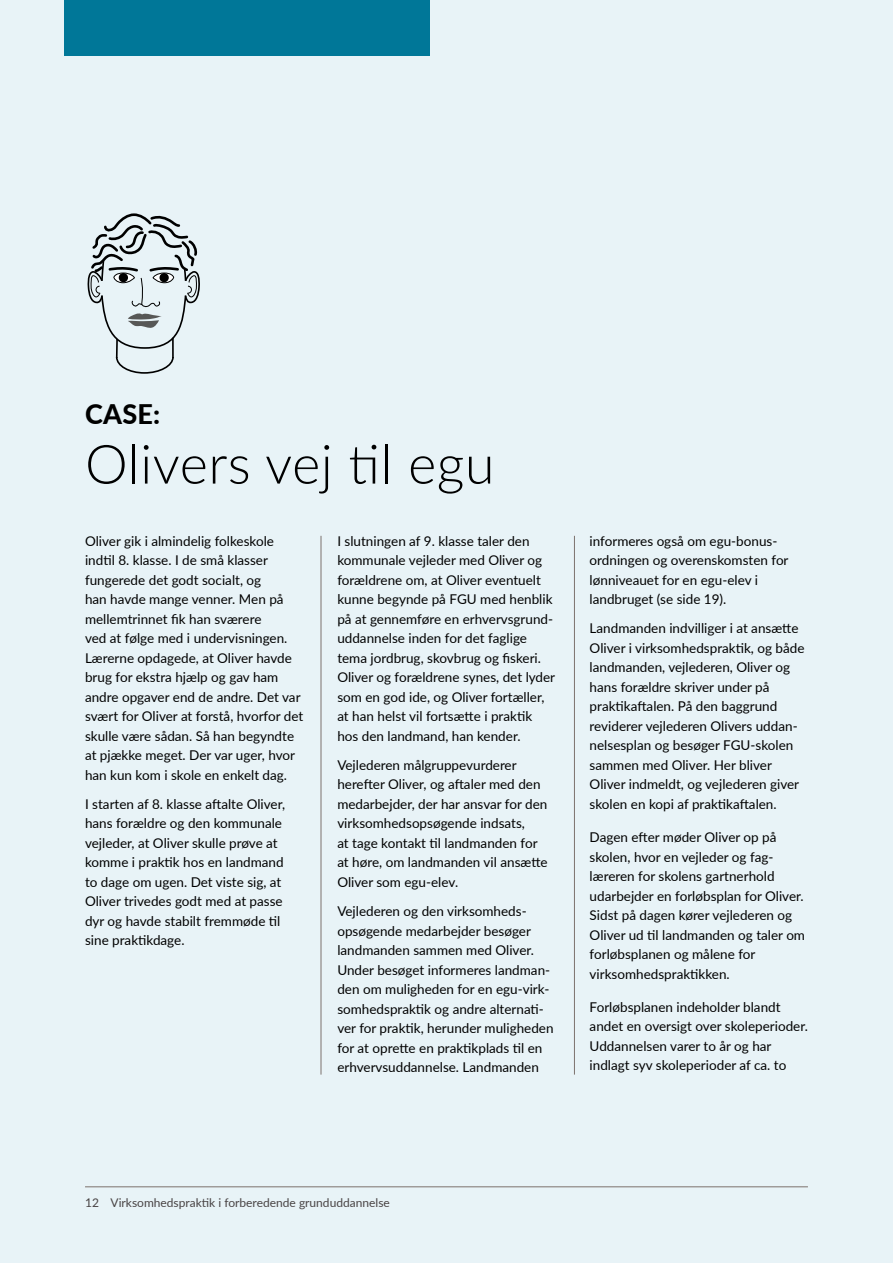
<style>
.page{position:relative;width:893px;height:1263px;background:#e8f3f7}
.page>*{position:absolute;margin:0;border:0;box-sizing:border-box;transform-origin:0 0}
._1_Overskrift_2_Lotp{font:300 54px "Lato";letter-spacing:.01em;color:#000}
._1_Overskrift_2_Lotp-2{font:800 27px "Lato";color:#000}
._1_Brødtekst_9_13{font:13.5px/19.5px "Lato";color:#000}
.t1{font:12px "Lato";color:#484344}
</style>
<div class="page">
<svg style="left:88px;top:213px;width:112px;height:161px"></svg>
<div style="left:64px;top:0;width:365px;height:55px;background:#007798"></div>
<hr style="left:321px;top:536px;width:1px;height:538px;background:#7c726d">
<hr style="left:574px;top:536px;width:1px;height:538px;background:#7c726d">
<hr style="left:85px;top:1186px;width:723px;height:1px;background:#7c726d">
<p class="_1_Overskrift_2_Lotp-2" style="left:85px;top:394px;width:77px">CASE:</p>
<p class="_1_Overskrift_2_Lotp" style="left:85px;top:427px;width:411px">Olivers vej til egu</p>
<p class="_1_Brødtekst_9_13" style="left:85px;top:530px;width:220px">Oliver gik i almindelig folkeskole indtil 8. klasse. I de små klasser fungerede det godt socialt, og<br>han havde mange venner. Men på mellemtrinnet fik han sværere<br>ved at følge med i undervisningen.<br>Lærerne opdagede, at Oliver havde brug for ekstra hjælp og gav ham andre opgaver end de andre. Det var svært for Oliver at forstå, hvorfor det skulle være sådan. Så han begyndte at pjække meget. Der var uger, hvor han kun kom i skole en enkelt dag.</p>
<p class="_1_Brødtekst_9_13" style="left:85px;top:794px;width:202px">I starten af 8. klasse aftalte Oliver, hans forældre og den kommunale vejleder, at Oliver skulle prøve at komme i praktik hos en landmand to dage om ugen. Det viste sig, at<br>Oliver trivedes godt med at passe dyr og havde stabilt fremmøde til sine praktikdage.</p>
<p class="_1_Brødtekst_9_13" style="left:337px;top:530px;width:219px">I slutningen af 9. klasse taler den kommunale vejleder med Oliver og forældrene om, at Oliver eventuelt kunne begynde på FGU med henblik på at gennemføre en erhvervsgrund&shy;uddannelse inden for det faglige tema jordbrug, skovbrug og fiskeri.<br>Oliver og forældrene synes, det lyder som en god ide, og Oliver fortæller, at han helst vil fortsætte i praktik hos den landmand, han kender.</p>
<p class="_1_Brødtekst_9_13" style="left:337px;top:755px;width:212px">Vejlederen målgruppevurderer herefter Oliver, og aftaler med den medarbejder, der har ansvar for den virksomhedsopsøgende indsats,<br>at tage kontakt til landmanden for at høre, om landmanden vil ansætte<br>Oliver som egu-elev.</p>
<p class="_1_Brødtekst_9_13" style="left:337px;top:901px;width:218px">Vejlederen og den virksomheds&shy;opsøgende medarbejder besøger landmanden sammen med Oliver.<br>Under besøget informeres landman&shy;den om muligheden for en egu-virk&shy;somhedspraktik og andre alternati&shy;ver for praktik, herunder muligheden for at oprette en praktikplads til en erhvervsuddannelse. Landmanden</p>
<p class="_1_Brødtekst_9_13" style="left:590px;top:530px;width:200px">informeres også om egu-bonus&shy;ordningen og overenskomsten for lønniveauet for en egu-elev i landbruget (se side 19).</p>
<p class="_1_Brødtekst_9_13" style="left:590px;top:618px;width:216px">Landmanden indvilliger i at ansætte Oliver i virksomhedspraktik, og både landmanden, vejlederen, Oliver og hans forældre skriver under på praktikaftalen. På den baggrund reviderer vejlederen Olivers uddan&shy;nelsesplan og besøger FGU-skolen sammen med Oliver. Her bliver Oliver indmeldt, og vejlederen giver skolen en kopi af praktikaftalen.</p>
<p class="_1_Brødtekst_9_13" style="left:590px;top:827px;width:217px">Dagen efter møder Oliver op på skolen, hvor en vejleder og fag&shy;læreren for skolens gartnerhold udarbejder en forløbsplan for Oliver.<br>Sidst på dagen kører vejlederen og<br>Oliver ud til landmanden og taler om forløbsplanen og målene for virksomhedspraktikken.</p>
<p class="_1_Brødtekst_9_13" style="left:590px;top:996px;width:220px">Forløbsplanen indeholder blandt andet en oversigt over skoleperioder.<br>Uddannelsen varer to år og har indlagt syv skoleperioder af ca. to</p>
<p class="t1" style="left:85px;top:1194px;width:306px">12 Virksomhedspraktik i forberedende grunduddannelse</p>
</div>
